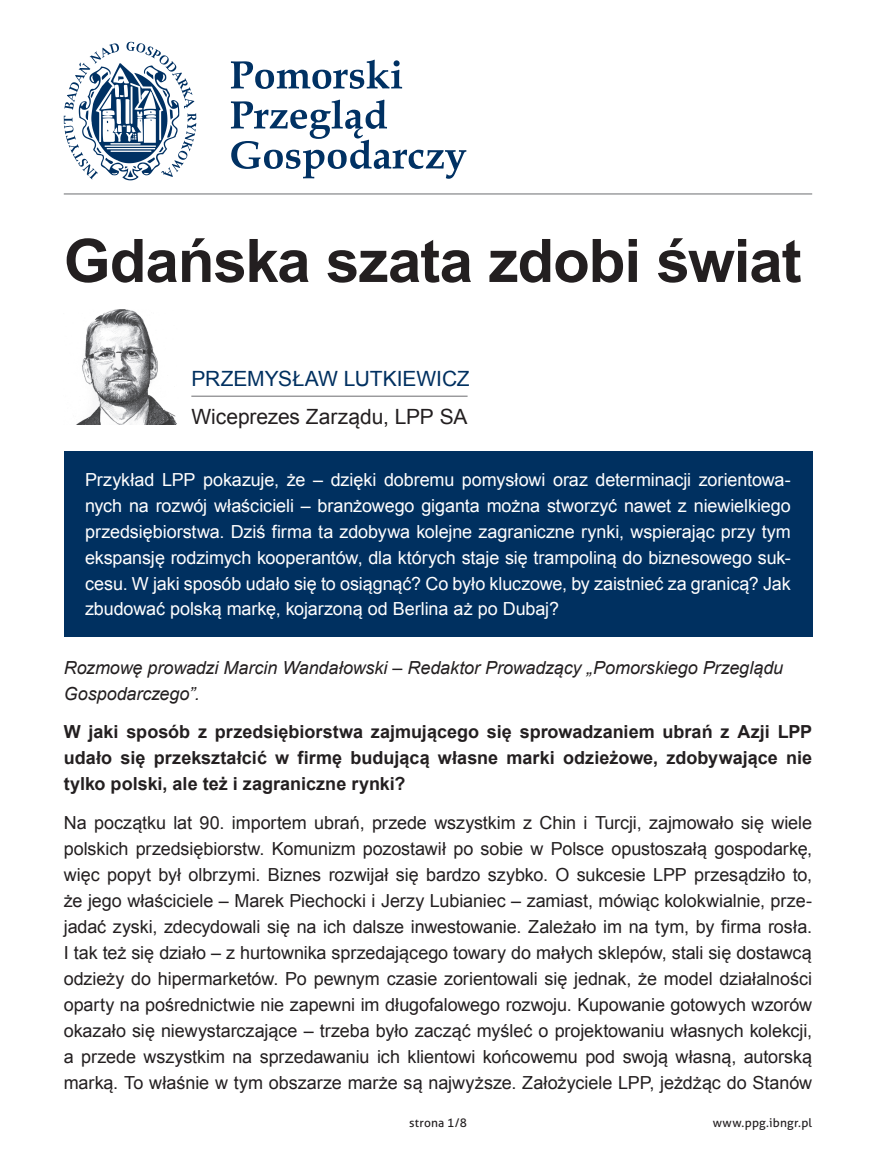
<style>
.page{position:relative;width:876px;height:1170px;background:#fff}
.page>*{position:absolute;margin:0;border:0;box-sizing:border-box;transform-origin:0 0}
.t1{font:700 60px "Arial";letter-spacing:-.015em;color:#231f20}
.t2{font:21px "Arial";letter-spacing:-.01em;color:#231f20}
.t3{font:21px "Arial";letter-spacing:-.005em;color:#003060}
.t4{font:18px/26px "Arial";letter-spacing:-.005em;color:#231f20;text-align:justify}
.t5{font:18px/25.8px "Arial";letter-spacing:-.005em;color:#fff;text-align:justify}
.t6{font:700 18px/26px "Arial";color:#231f20;text-align:justify}
.t7{font:italic 18px/26px "Arial";letter-spacing:-.005em;color:#231f20}
.t8{font:12px "Aller";letter-spacing:.015em;color:#231f20}
</style>
<div class="page">
<svg style="left:231px;top:60px;width:171px;height:29px"></svg>
<svg style="left:231px;top:100px;width:235px;height:79px"></svg>
<svg style="left:64px;top:42px;width:132px;height:138px"></svg>
<hr style="left:64px;top:193px;width:748px;height:1px;background:#6c6d70">
<img style="left:77px;top:309px;width:100px;height:115px">
<hr style="left:191px;top:396px;width:277px;height:1px;background:#6c6d70">
<div style="left:64px;top:451px;width:748px;height:185px;background:#003060"></div>
<h1 class="t1" style="left:64px;top:221px;width:739px">Gdańska szata zdobi świat</h1>
<p class="t3" style="left:191px;top:364px;width:280px">Przemysław Lutkiewicz</p>
<p class="t2" style="left:191px;top:403px;width:255px">Wiceprezes Zarządu, LPP SA</p>
<p class="t5" style="left:85px;top:467px;width:707px">Przykład LPP pokazuje, że – dzięki dobremu pomysłowi oraz determinacji zorientowa&shy;nych na rozwój właścicieli – branżowego giganta można stworzyć nawet z niewielkiego przedsiębiorstwa. Dziś firma ta zdobywa kolejne zagraniczne rynki, wspierając przy tym ekspansję rodzimych kooperantów, dla których staje się trampoliną do biznesowego suk&shy;cesu. W jaki sposób udało się to osiągnąć? Co było kluczowe, by zaistnieć za granicą? Jak zbudować polską markę, kojarzoną od Berlina aż po Dubaj?</p>
<p class="t7" style="left:64px;top:654px;width:721px">Rozmowę prowadzi Marcin Wandałowski – Redaktor Prowadzący „Pomorskiego Przeglądu<br>Gospodarczego”.</p>
<p class="t6" style="left:64px;top:719px;width:750px">W jaki sposób z przedsiębiorstwa zajmującego się sprowadzaniem ubrań z Azji LPP udało się przekształcić w firmę budującą własne marki odzieżowe, zdobywające nie tylko polski, ale też i zagraniczne rynki?</p>
<p class="t4" style="left:64px;top:810px;width:750px">Na początku lat 90. importem ubrań, przede wszystkim z C hin i Turcji, zajmowało się wiele polskich przedsiębiorstw. Komunizm pozostawił po sobie w Polsce opustoszałą gospodarkę, więc popyt był olbrzymi. Biznes rozwijał się bardzo szybko. O sukcesie LPP przesądziło to, że jego właściciele – Marek Piechocki i Jerzy Lubianiec – zamiast, mówiąc kolokwialnie, prze&shy;jadać zyski, zdecydowali się na ich dalsze inwestowanie. Zależało im na tym, by firma rosła.<br>I tak też się działo – z hurtownika sprzedającego towary do małych sklepów, stali się dostawcą odzieży do hipermarketów. Po pewnym czasie zorientowali się jednak, że model działalności oparty na pośrednictwie nie zapewni im długofalowego rozwoju. Kupowanie gotowych wzorów okazało się niewystarczające – trzeba było zacząć myśleć o projektowaniu własnych kolekcji, a przede wszystkim na sprzedawaniu ich klientowi końcowemu pod swoją własną, autorską marką. To właśnie w tym obszarze marże są najwyższe. Założyciele LPP, jeżdżąc do Stanów</p>
<p class="t8" style="left:409px;top:1115px;width:59px">strona 1/8</p>
<p class="t8" style="left:713px;top:1115px;width:101px">www.ppg.ibngr.pl</p>
</div>
